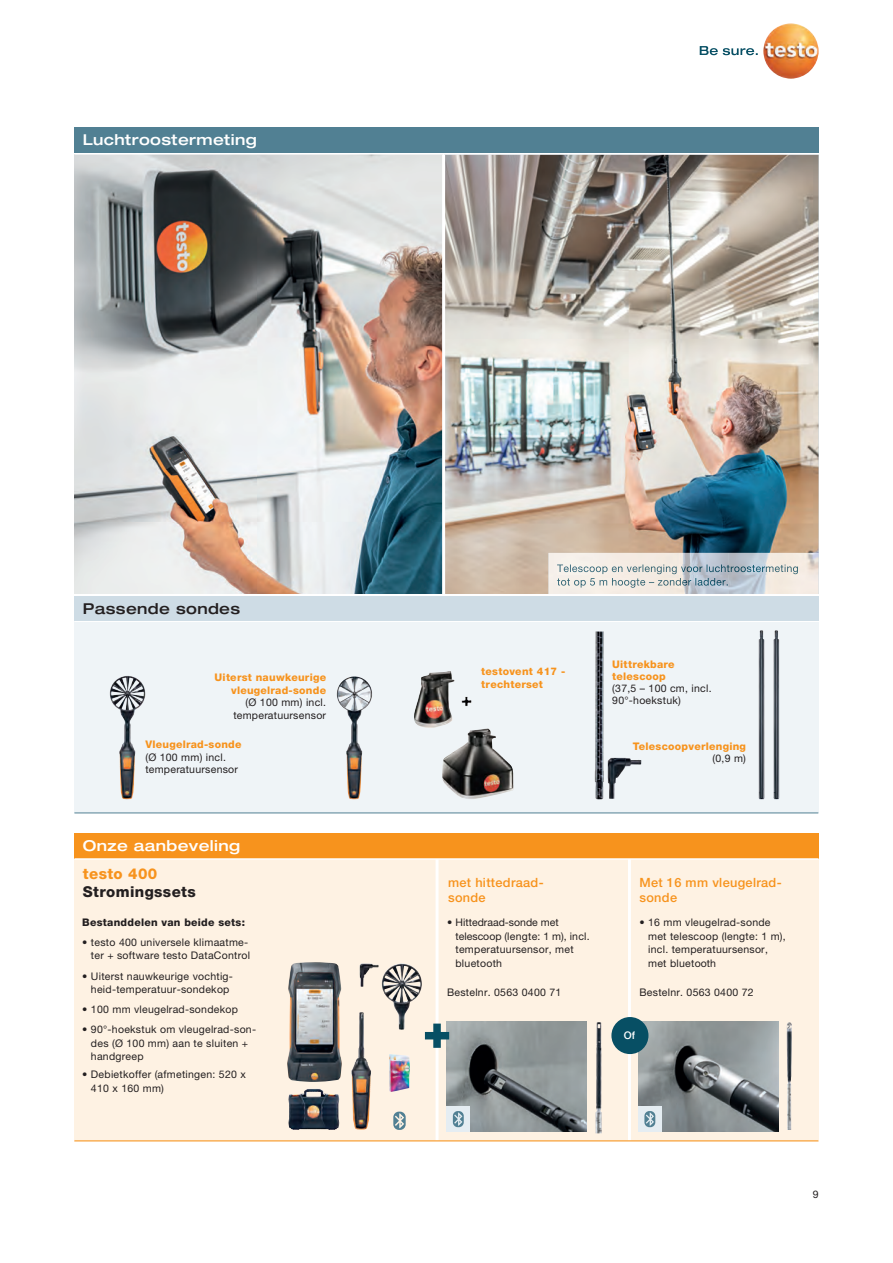
<style>
.page{position:relative;width:893px;height:1263px;background:#fff}
.page>*{position:absolute;margin:0;border:0;box-sizing:border-box;transform-origin:0 0}
.t1{font:500 expanded 15px "Helvetica Neue LTW1 G";letter-spacing:.025em;color:#fff}
.t2{font:500 expanded 15px "Helvetica Neue LTW1 G";letter-spacing:.025em;color:#231f20}
.t3{font:800 15px "Helvetica Neue LTW1 G";letter-spacing:.025em;color:#231f20}
.t4{font:800 15px "Helvetica Neue LTW1 G";letter-spacing:.025em;color:#f7931d}
.t5{font:500 12.75px/15.3px "Helvetica Neue LTW1 G";letter-spacing:.025em;color:#f7931d}
.t6{font:10.5px/13.5px "Helvetica Neue LTW1 G";letter-spacing:.025em;color:#231f20}
.t7{font:800 10.5px/12.6px "Helvetica Neue LTW1 G";letter-spacing:.025em;color:#f7931d}
.t8{font:800 10.5px "Helvetica Neue LTW1 G";letter-spacing:.025em;color:#231f20}
.t9{font:500 10.5px "Helvetica Neue LTW1 G";color:#fff}
</style>
<div class="page">
<svg style="left:700px;top:46px;width:58px;height:9px"></svg>
<img style="left:763px;top:23px;width:56px;height:56px;border-radius:28px">
<div style="left:74px;top:622px;width:745px;height:191px;background:#eff4f7"></div>
<img style="left:74px;top:155px;width:368px;height:439px">
<img style="left:445px;top:155px;width:374px;height:439px">
<div style="left:74px;top:596px;width:745px;height:25px;background:#cedce5"></div>
<div style="left:74px;top:128px;width:745px;height:25px;background:#518093"></div>
<img style="left:337px;top:676px;width:35px;height:123px">
<img style="left:412px;top:671px;width:103px;height:129px">
<div style="left:74px;top:860px;width:745px;height:282px;background:#fef2e3"></div>
<hr style="left:628px;top:858px;width:3px;height:282px;background:#fff">
<hr style="left:436px;top:858px;width:3px;height:282px;background:#fff">
<img style="left:446px;top:1021px;width:141px;height:111px">
<img style="left:638px;top:1021px;width:141px;height:111px">
<img style="left:288px;top:1089px;width:51px;height:41px">
<img style="left:787px;top:1022px;width:5px;height:108px">
<img style="left:595px;top:1022px;width:7px;height:111px">
<svg style="left:393px;top:1111px;width:13px;height:19px"></svg>
<img style="left:389px;top:1054px;width:21px;height:38px">
<img style="left:360px;top:963px;width:19px;height:24px">
<img style="left:382px;top:963px;width:40px;height:66px">
<div style="left:446px;top:1106px;width:24px;height:26px;background:#e5edf2"></div>
<div style="left:638px;top:1106px;width:24px;height:26px;background:#e5edf2"></div>
<svg style="left:453px;top:1111px;width:11px;height:16px"></svg>
<svg style="left:644px;top:1111px;width:11px;height:16px"></svg>
<hr style="left:74px;top:1140px;width:744px;height:1px;background:#f7931d">
<hr style="left:74px;top:812px;width:744px;height:1px;background:#518093">
<img style="left:287px;top:962px;width:55px;height:120px">
<img style="left:351px;top:1012px;width:20px;height:117px">
<div style="left:425px;top:1032px;width:24px;height:7px;background:#074f64"></div>
<div style="left:433px;top:1023px;width:8px;height:25px;background:#074f64"></div>
<img style="left:758px;top:630px;width:21px;height:169px">
<img style="left:595px;top:631px;width:9px;height:168px">
<img style="left:607px;top:758px;width:34px;height:41px">
<img style="left:110px;top:676px;width:35px;height:123px">
<div style="left:74px;top:833px;width:745px;height:25px;background:#f7931d"></div>
<img style="left:549px;top:553px;width:270px;height:41px">
<img style="left:557px;top:564px;width:242px;height:10px">
<img style="left:557px;top:578px;width:171px;height:10px">
<div style="left:611px;top:1017px;width:37px;height:37px;background:#074f64;border-radius:50%"></div>
<h1 class="t1" style="left:83px;top:130px;width:175px">Luchtroostermeting</h1>
<h1 class="t2" style="left:83px;top:599px;width:159px">Passende sondes</h1>
<p class="t7" style="left:215px;top:671px;width:113px;text-align:right">Uiterst nauwkeurige vleugelrad-sonde</p>
<p class="t6" style="left:233px;top:696px;width:94px;line-height:12.6px;text-align:right">(Ø 100 mm) incl. temperatuursensor</p>
<p class="t7" style="left:145px;top:738px;width:98px">Vleugelrad-sonde</p>
<p class="t6" style="left:145px;top:750px;width:94px;line-height:12.6px">(Ø 100 mm) incl. temperatuursensor</p>
<h1 class="t1" style="left:83px;top:836px;width:159px">Onze aanbeveling</h1>
<h1 class="t4" style="left:83px;top:865px;width:76px">testo 400</h1>
<h1 class="t3" style="left:83px;top:883px;width:114px">Stromingssets</h1>
<p class="t8" style="left:82px;top:916px;width:164px">Bestanddelen van beide sets:</p>
<p class="t6" style="left:82px;top:935px;width:169px;text-align:right">• testo 400 universele klimaatme&shy;ter + software testo DataControl</p>
<p class="t6" style="left:82px;top:969px;width:152px;text-align:center">• Uiterst nauwkeurige vochtig&shy;heid-temperatuur-sondekop</p>
<p class="t6" style="left:82px;top:1002px;width:157px">• 100 mm vleugelrad-sondekop</p>
<p class="t6" style="left:91px;top:1023px;width:167px;text-indent:-9px">• 90°-hoekstuk om vleugelrad-son&shy;des (Ø 100 mm) aan te sluiten + handgreep</p>
<p class="t6" style="left:91px;top:1068px;width:156px;text-indent:-9px">• Debietkoffer (afmetingen: 520 x<br>410 x 160 mm)</p>
<p class="t7" style="left:481px;top:665px;width:85px">testovent 417 - trechterset</p>
<p class="t7" style="left:612px;top:658px;width:64px">Uittrekbare telescoop</p>
<p class="t6" style="left:612px;top:683px;width:101px;line-height:12px">(37,5 – 100 cm, incl.<br>90°-hoekstuk)</p>
<p class="t7" style="left:633px;top:740px;width:115px">Telescoopverlenging</p>
<p class="t6" style="left:712px;top:752px;width:35px">(0,9 m)</p>
<p class="t5" style="left:448px;top:875px;width:97px">met hittedraad&shy;sonde</p>
<p class="t5" style="left:639px;top:875px;width:144px">Met 16 mm vleugelrad&shy;sonde</p>
<p class="t6" style="left:455px;top:916px;width:136px;text-indent:-8px">• Hittedraad-sonde met telescoop (lengte: 1 m), incl. temperatuursensor, met bluetooth</p>
<p class="t6" style="left:648px;top:916px;width:139px;text-indent:-9px">• 16 mm vleugelrad-sonde met telescoop (lengte: 1 m), incl. temperatuursensor, met bluetooth</p>
<p class="t6" style="left:447px;top:985px;width:116px">Bestelnr. 0563 0400 71</p>
<p class="t6" style="left:639px;top:985px;width:116px">Bestelnr. 0563 0400 72</p>
<p class="t9" style="left:624px;top:1029px;width:13px">Of</p>
<p class="t6" style="left:813px;top:1187px;width:7px">9</p>
</div>
